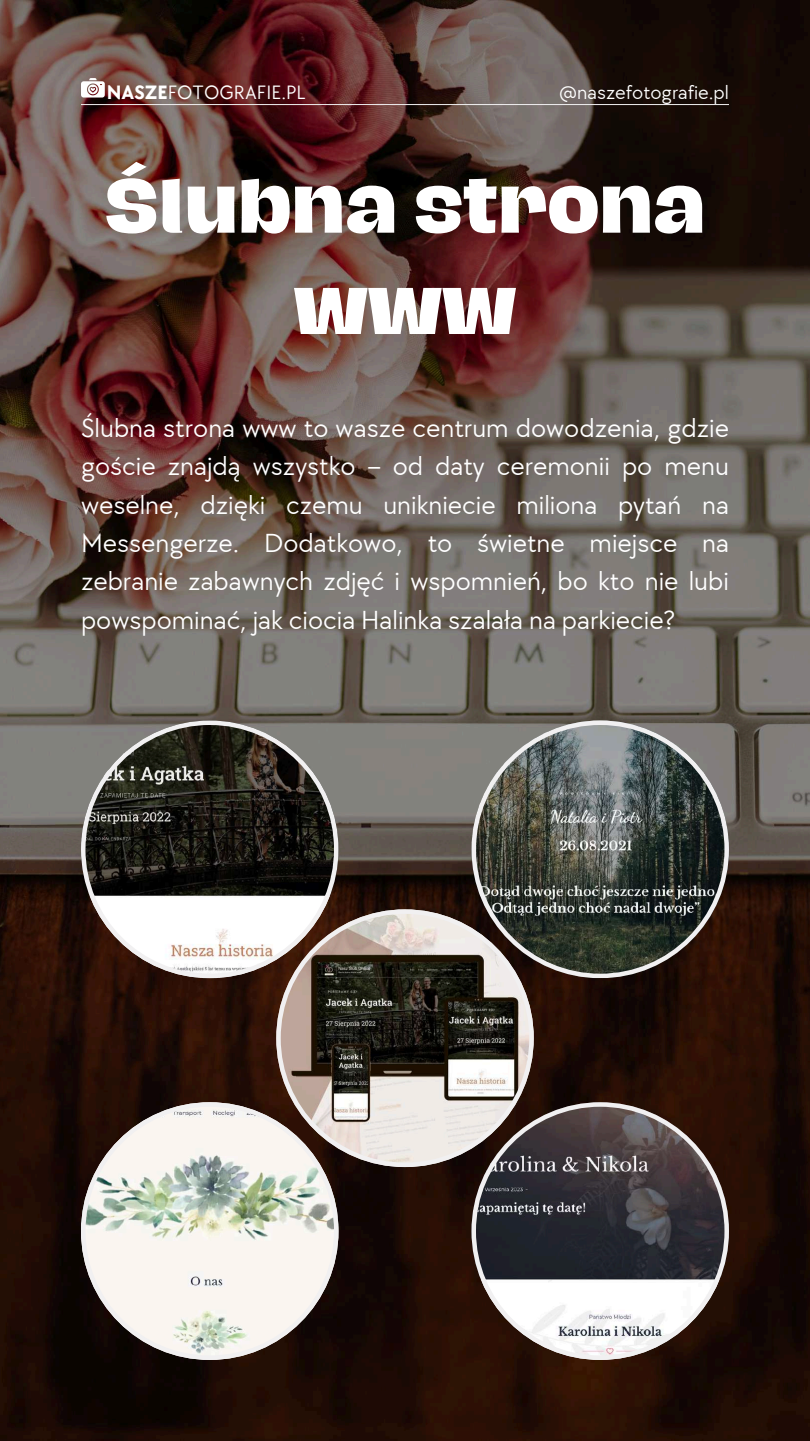
<style>
.page{position:relative;width:810px;height:1441px;background:#fff}
.page>*{position:absolute;margin:0;border:0;box-sizing:border-box;transform-origin:0 0}
.t1{font:800 70px/101.2px "Hagrid";color:#fff;text-align:center}
.t2{font:27px/38.2px "TT Chocolates";color:#fff;text-align:justify}
.t3{font:20px "TT Chocolates";color:#fff}
.s1{font-weight:700}
</style>
<div class="page">
<img style="left:0;top:0;width:810px;height:1440px">
<svg style="left:81px;top:78px;width:24px;height:19px"></svg>
<hr style="left:81px;top:104px;width:648px;height:1px;background:#f1f0f1">
<svg style="left:81px;top:1101px;width:257px;height:258px"></svg>
<svg style="left:471px;top:1101px;width:258px;height:258px"></svg>
<svg style="left:81px;top:720px;width:257px;height:257px"></svg>
<svg style="left:471px;top:720px;width:258px;height:257px;background:#575954"></svg>
<svg style="left:276px;top:909px;width:257px;height:257px;background:#827b74"></svg>
<p class="t3" style="left:107px;top:81px;width:201px"><span class="s1">NASZE</span>FOTOGRAFIE.PL</p>
<p class="t3" style="left:559px;top:81px;width:172px">@naszefotografie.pl</p>
<h1 class="t1" style="left:104px;top:155px;width:603px">Ślubna strona www</h1>
<p class="t2" style="left:81px;top:410px;width:649px">Ślubna strona www to wasze centrum dowodzenia, gdzie goście znajdą wszystko – od daty ceremonii po menu weselne, dzięki czemu unikniecie miliona pytań na Messengerze. Dodatkowo, to świetne miejsce na zebranie zabawnych zdjęć i wspomnień, bo kto nie lubi powspominać, jak ciocia Halinka szalała na parkiecie?</p>
</div>
